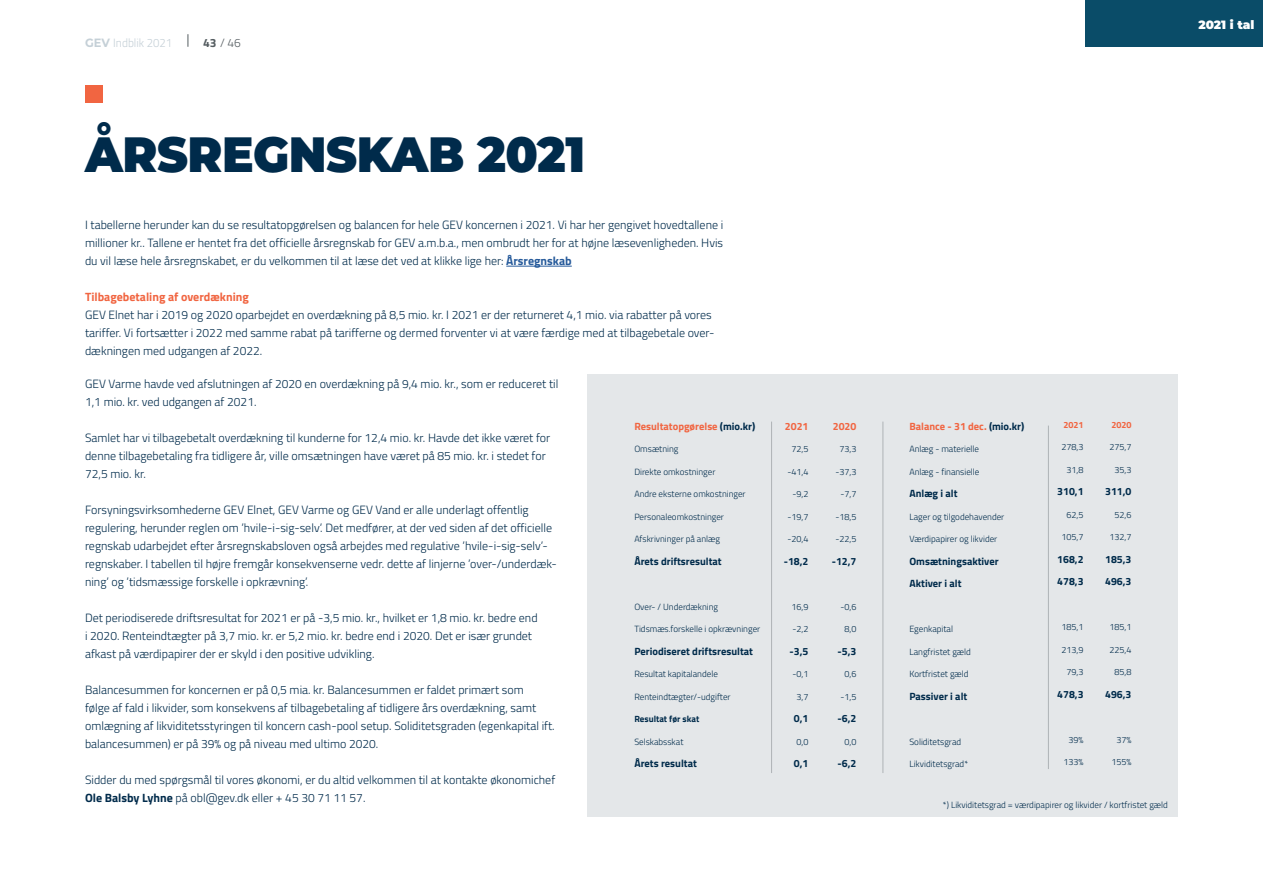
<style>
.page{position:relative;width:1263px;height:893px;background:#fff}
.page>*{position:absolute;margin:0;border:0;box-sizing:border-box;transform-origin:0 0}
.t1{font:900 49.5px "Montserrat";letter-spacing:-.01em;color:#002b4b;scale:.95 1}
.t2{font:300 12px/18px "Titillium Web";color:#002b4b}
.t3{font:700 12px "Titillium Web";color:#f16541}
.t4{font:300 12px "Titillium Web";color:#c5d0d7;scale:.95 1}
.t5{font:900 12px "Montserrat";color:#fff}
.t6{font:300 12px "Titillium Web";color:#555d61}
.t7{font:700 10.5px/22.5px "Titillium Web";color:#002b4b}
.t8{font:700 10.5px "Titillium Web";color:#f16541}
.t9{font:300 9px "Titillium Web";color:#002b4b}
.t10{font:700 9px "Titillium Web";color:#002b4b}
.t11{font:700 9px "Titillium Web";color:#f16541}
.s1{font-family:"Montserrat";font-weight:700}
.s2{font-weight:700}
.s3{font-weight:700;color:#275b9b}
.s4{color:#002b4b}
</style>
<div class="page">
<div style="left:588px;top:374px;width:590px;height:442px;background:#e4e7e9"></div>
<div style="left:85px;top:85px;width:18px;height:18px;background:#f16541"></div>
<hr style="left:771px;top:422px;width:1px;height:351px;background:#aeb3b6">
<hr style="left:1048px;top:426px;width:1px;height:343px;background:#aeb3b6">
<hr style="left:883px;top:422px;width:1px;height:351px;background:#aeb3b6">
<hr style="left:506px;top:266px;width:66px;height:1px;background:#275b9b">
<svg style="left:188px;top:34px;width:1px;height:13px"></svg>
<div style="left:1086px;top:0;width:177px;height:47px;background:#0a4c68"></div>
<p class="t4" style="left:85px;top:34px;width:93px"><span class="s1">GEV</span> Indblik 2021</p>
<p class="t6" style="left:203px;top:34px;width:39px"><span class="s2">43</span> / 46</p>
<h1 class="t1" style="left:85px;top:117px;width:528px">ÅRSREGNSKAB 2021</h1>
<p class="t2" style="left:85px;top:215px;width:640px;text-align:justify">I tabellerne herunder kan du se resultatopgørelsen og balancen for hele GEV koncernen i 2021. Vi har her gengivet hovedtallene i millioner kr.. Tallene er hentet fra det officielle årsregnskab for GEV a.m.b.a., men ombrudt her for at højne læsevenligheden. Hvis du vil læse hele årsregnskabet, er du velkommen til at læse det ved at klikke lige her: <span class="s3">Årsregnskab</span></p>
<p class="t3" style="left:85px;top:288px;width:165px">Tilbagebetaling af overdækning</p>
<p class="t2" style="left:85px;top:305px;width:631px">GEV Elnet har i 2019 og 2020 oparbejdet en overdækning på 8,5 mio. kr. I 2021 er der returneret 4,1 mio. via rabatter på vores tariffer. Vi fortsætter i 2022 med samme rabat på tarifferne og dermed forventer vi at være færdige med at tilbagebetale over&shy;dækningen med udgangen af 2022.</p>
<p class="t2" style="left:85px;top:374px;width:475px">GEV Varme havde ved afslutningen af 2020 en overdækning på 9,4 mio. kr., som er reduceret til<br>1,1 mio. kr. ved udgangen af 2021.</p>
<p class="t2" style="left:85px;top:428px;width:467px">Samlet har vi tilbagebetalt overdækning til kunderne for 12,4 mio. kr. Havde det ikke været for denne tilbagebetaling fra tidligere år, ville omsætningen have været på 85 mio. kr. i stedet for<br>72,5 mio. kr.</p>
<p class="t2" style="left:85px;top:500px;width:473px">Forsyningsvirksomhederne GEV Elnet, GEV Varme og GEV Vand er alle underlagt offentlig regulering, herunder reglen om ’hvile-i-sig-selv’. Det medfører, at der ved siden af det officielle regnskab udarbejdet efter årsregnskabsloven også arbejdes med regulative ’hvile-i-sig-selv’- regnskaber. I tabellen til højre fremgår konsekvenserne vedr. dette af linjerne ’over-/underdæk&shy;ning’ og ’tidsmæssige forskelle i opkrævning’.</p>
<p class="t2" style="left:85px;top:608px;width:454px">Det periodiserede driftsresultat for 2021 er på -3,5 mio. kr., hvilket er 1,8 mio. kr. bedre end i 2020. Renteindtægter på 3,7 mio. kr. er 5,2 mio. kr. bedre end i 2020. Det er især grundet afkast på værdipapirer der er skyld i den positive udvikling.</p>
<p class="t2" style="left:85px;top:680px;width:471px">Balancesummen for koncernen er på 0,5 mia. kr. Balancesummen er faldet primært som<br>følge af fald i likvider, som konsekvens af tilbagebetaling af tidligere års overdækning, samt omlægning af likviditetsstyringen til koncern cash-pool setup. Soliditetsgraden (egenkapital ift. balancesummen) er på 39% og på niveau med ultimo 2020.</p>
<p class="t2" style="left:85px;top:770px;width:472px">Sidder du med spørgsmål til vores økonomi, er du altid velkommen til at kontakte økonomichef<br><span class="s2">Ole Balsby Lyhne</span> på obl@gev.dk eller + 45 30 71 11 57.</p>
<p class="t8" style="left:634px;top:418px;width:122px">Resultatopgørelse <span class="s4">(mio.kr)</span></p>
<p class="t9" style="left:634px;top:442px;width:46px">Omsætning</p>
<p class="t9" style="left:634px;top:465px;width:83px">Direkte omkostninger</p>
<p class="t9" style="left:634px;top:487px;width:113px">Andre eksterne omkostninger</p>
<p class="t9" style="left:634px;top:510px;width:91px">Personaleomkostninger</p>
<p class="t9" style="left:634px;top:532px;width:87px">Afskrivninger på anlæg</p>
<p class="t7" style="left:634px;top:549px;width:89px">Årets driftsresultat</p>
<p class="t9" style="left:634px;top:600px;width:85px">Over- / Underdækning</p>
<p class="t9" style="left:634px;top:622px;width:127px">Tidsmæs.forskelle i opkrævninger</p>
<p class="t7" style="left:634px;top:639px;width:120px">Periodiseret driftsresultat</p>
<p class="t9" style="left:634px;top:667px;width:85px">Resultat kapitalandele</p>
<p class="t9" style="left:634px;top:690px;width:98px">Renteindtægter/-udgifter</p>
<p class="t10" style="left:634px;top:712px;width:66px">Resultat før skat</p>
<p class="t9" style="left:634px;top:735px;width:51px">Selskabsskat</p>
<p class="t7" style="left:634px;top:751px;width:64px">Årets resultat</p>
<p class="t8" style="left:785px;top:418px;width:25px">2021</p>
<p class="t9" style="left:791px;top:442px;width:19px">72,5</p>
<p class="t9" style="left:787px;top:465px;width:23px">-41,4</p>
<p class="t9" style="left:792px;top:487px;width:18px">-9,2</p>
<p class="t9" style="left:787px;top:510px;width:23px">-19,7</p>
<p class="t9" style="left:787px;top:532px;width:23px">-20,4</p>
<p class="t7" style="left:784px;top:549px;width:26px">-18,2</p>
<p class="t9" style="left:791px;top:600px;width:19px">16,9</p>
<p class="t9" style="left:792px;top:622px;width:18px">-2,2</p>
<p class="t7" style="left:790px;top:639px;width:20px">-3,5</p>
<p class="t9" style="left:792px;top:667px;width:18px">-0,1</p>
<p class="t9" style="left:796px;top:690px;width:13px">3,7</p>
<p class="t7" style="left:794px;top:706px;width:16px">0,1</p>
<p class="t9" style="left:796px;top:735px;width:13px">0,0</p>
<p class="t7" style="left:794px;top:751px;width:16px">0,1</p>
<p class="t8" style="left:833px;top:418px;width:25px">2020</p>
<p class="t9" style="left:839px;top:442px;width:19px">73,3</p>
<p class="t9" style="left:835px;top:465px;width:23px">-37,3</p>
<p class="t9" style="left:840px;top:487px;width:18px">-7,7</p>
<p class="t9" style="left:835px;top:510px;width:23px">-18,5</p>
<p class="t9" style="left:835px;top:532px;width:23px">-22,5</p>
<p class="t7" style="left:832px;top:549px;width:26px">-12,7</p>
<p class="t9" style="left:840px;top:600px;width:18px">-0,6</p>
<p class="t9" style="left:844px;top:622px;width:13px">8,0</p>
<p class="t7" style="left:837px;top:639px;width:20px">-5,3</p>
<p class="t9" style="left:844px;top:667px;width:13px">0,6</p>
<p class="t9" style="left:840px;top:690px;width:18px">-1,5</p>
<p class="t7" style="left:837px;top:706px;width:20px">-6,2</p>
<p class="t9" style="left:844px;top:735px;width:13px">0,0</p>
<p class="t7" style="left:837px;top:751px;width:20px">-6,2</p>
<p class="t5" style="left:1198px;top:16px;width:58px">2021 i tal</p>
<p class="t8" style="left:909px;top:418px;width:116px">Balance - 31 dec. <span class="s4">(mio.kr)</span></p>
<p class="t9" style="left:909px;top:442px;width:71px">Anlæg - materielle</p>
<p class="t9" style="left:909px;top:465px;width:71px">Anlæg - finansielle</p>
<p class="t7" style="left:909px;top:481px;width:50px">Anlæg i alt</p>
<p class="t9" style="left:909px;top:510px;width:96px">Lager og tilgodehavender</p>
<p class="t9" style="left:909px;top:532px;width:89px">Værdipapirer og likvider</p>
<p class="t7" style="left:909px;top:549px;width:91px">Omsætningsaktiver<br>Aktiver i alt</p>
<p class="t9" style="left:909px;top:622px;width:45px">Egenkapital</p>
<p class="t9" style="left:909px;top:645px;width:63px">Langfristet gæld</p>
<p class="t9" style="left:909px;top:667px;width:61px">Kortfristet gæld</p>
<p class="t7" style="left:909px;top:684px;width:59px">Passiver i alt</p>
<p class="t9" style="left:909px;top:735px;width:53px">Soliditetsgrad</p>
<p class="t9" style="left:909px;top:757px;width:60px">Likviditetsgrad*</p>
<p class="t11" style="left:1063px;top:418px;width:22px">2021</p>
<p class="t9" style="left:1061px;top:441px;width:24px">278,3</p>
<p class="t9" style="left:1066px;top:463px;width:19px">31,8</p>
<p class="t7" style="left:1057px;top:480px;width:28px">310,1</p>
<p class="t9" style="left:1066px;top:508px;width:19px">62,5</p>
<p class="t9" style="left:1061px;top:531px;width:24px">105,7</p>
<p class="t7" style="left:1057px;top:547px;width:28px">168,2<br>478,3</p>
<p class="t9" style="left:1061px;top:621px;width:24px">185,1</p>
<p class="t9" style="left:1061px;top:643px;width:24px">213,9</p>
<p class="t9" style="left:1066px;top:666px;width:19px">79,3</p>
<p class="t7" style="left:1057px;top:682px;width:28px">478,3</p>
<p class="t9" style="left:1068px;top:733px;width:17px">39%</p>
<p class="t9" style="left:1063px;top:756px;width:22px">133%</p>
<p class="t11" style="left:1111px;top:418px;width:22px">2020</p>
<p class="t9" style="left:1109px;top:441px;width:24px">275,7</p>
<p class="t9" style="left:1114px;top:463px;width:19px">35,3</p>
<p class="t7" style="left:1105px;top:480px;width:28px">311,0</p>
<p class="t9" style="left:1114px;top:508px;width:19px">52,6</p>
<p class="t9" style="left:1109px;top:531px;width:24px">132,7</p>
<p class="t7" style="left:1105px;top:547px;width:28px">185,3<br>496,3</p>
<p class="t9" style="left:1109px;top:621px;width:24px">185,1</p>
<p class="t9" style="left:1109px;top:643px;width:24px">225,4</p>
<p class="t9" style="left:1114px;top:666px;width:19px">85,8</p>
<p class="t7" style="left:1105px;top:682px;width:28px">496,3</p>
<p class="t9" style="left:1116px;top:733px;width:17px">37%</p>
<p class="t9" style="left:1111px;top:756px;width:22px">155%</p>
<p class="t9" style="left:943px;top:798px;width:226px">*) Likviditetsgrad = værdipapirer og likvider / kortfristet gæld</p>
</div>
